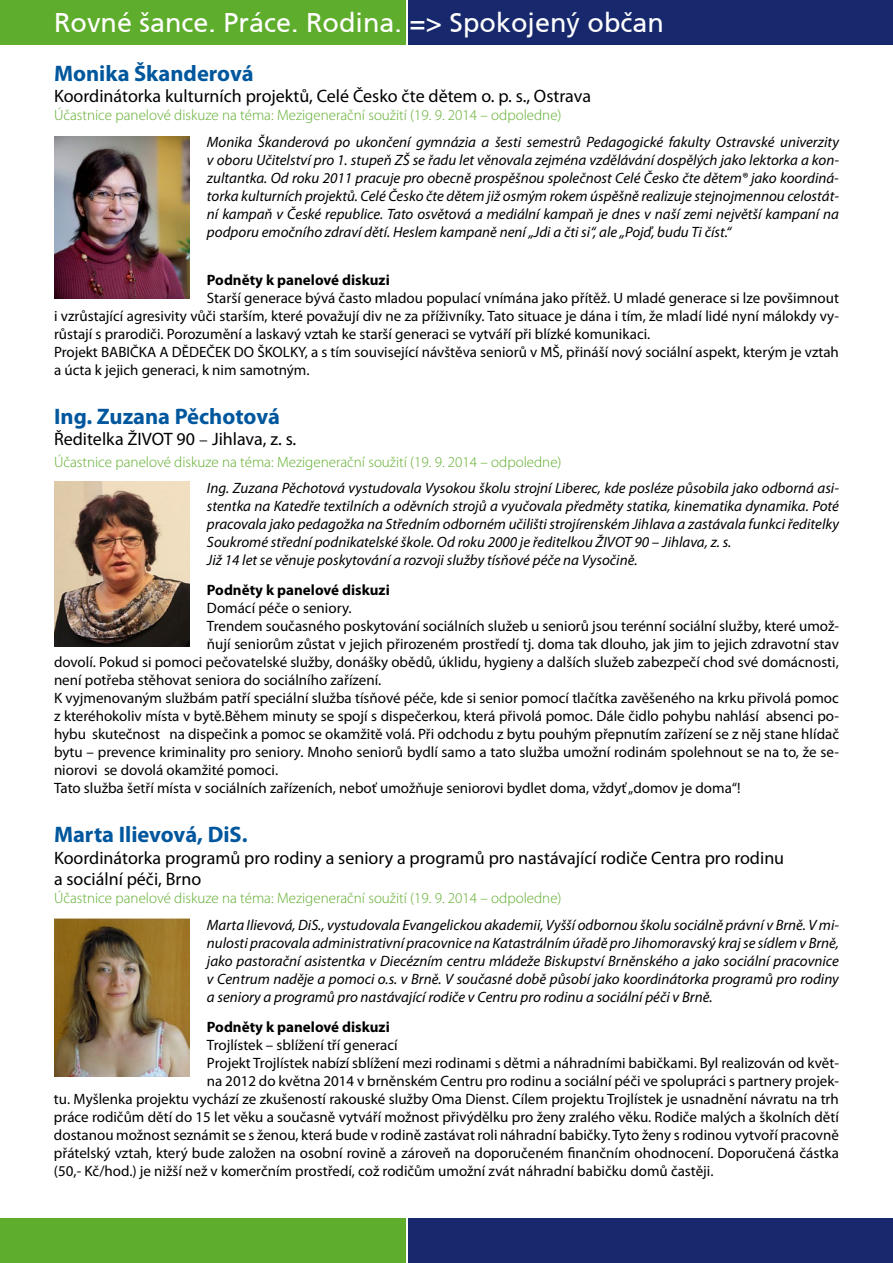
<style>
.page{position:relative;width:893px;height:1263px;background:#fff}
.page>*{position:absolute;margin:0;border:0;box-sizing:border-box;transform-origin:0 0}
.t1{font:27px "Frutiger CE";color:#fff}
.t2{font:700 22.5px "Myriad Pro";color:#00579d}
.t3{font:18px/21.6px "Myriad Pro";color:#000}
.t4{font:15px/18px "Myriad Pro";color:#000}
.t5{font:italic 15px/18px "Myriad Pro";color:#000;text-align:justify}
.t6{font:300 15px "Myriad Pro";color:#5fad2c}
.t7{font:700 15px "Myriad Pro";color:#000}
.s1{font-family:"Minion Pro"}
</style>
<div class="page">
<img style="left:54px;top:481px;width:136px;height:165px">
<img style="left:54px;top:918px;width:136px;height:159px">
<div style="left:408px;top:0;width:485px;height:45px;background:#17296c"></div>
<div style="left:0;top:0;width:405px;height:45px;background:#5fad2c"></div>
<div style="left:408px;top:1218px;width:485px;height:45px;background:#17296c"></div>
<div style="left:0;top:1218px;width:405px;height:45px;background:#5fad2c"></div>
<img style="left:54px;top:136px;width:136px;height:162px">
<h1 class="t1" style="left:54px;top:7px;width:612px">Rovné šance. Práce. Rodina. =&gt; Spokojený občan</h1>
<h2 class="t2" style="left:54px;top:58px;width:201px">Monika Škanderová</h2>
<p class="t3" style="left:54px;top:85px;width:538px">Koordinátorka kulturních projektů, Celé Česko čte dětem o. p. s., Ostrava</p>
<p class="t6" style="left:54px;top:106px;width:509px">Účastnice panelové diskuze na téma: Mezigenerační soužití (19. 9. 2014 – odpoledne)</p>
<p class="t5" style="left:207px;top:132px;width:634px">Monika Škanderová po ukončení gymnázia a šesti semestrů Pedagogické fakulty Ostravské univerzity v oboru Učitelství pro 1. stupeň ZŠ se řadu let věnovala zejména vzdělávání dospělých jako lektorka a kon&shy;zultantka. Od roku 2011 pracuje pro obecně prospěšnou společnost Celé Česko čte dětem® jako koordiná&shy;torka kulturních projektů. Celé Česko čte dětem již osmým rokem úspěšně realizuje stejnojmennou celostát&shy;ní kampaň v České republice. Tato osvětová a mediální kampaň je dnes v naší zemi největší kampaní na podporu emočního zdraví dětí. Heslem kampaně není „Jdi a čti si“, ale „Pojď, budu Ti číst.“</p>
<p class="t7" style="left:207px;top:270px;width:184px">Podněty k panelové diskuzi</p>
<p class="t4" style="left:54px;top:289px;width:786px;text-indent:153px">Starší generace bývá často mladou populací vnímána jako přítěž. U mladé generace si lze povšimnout i vzrůstající agresivity vůči starším, které považují div ne za příživníky. Tato situace je dána i tím, že mladí lidé nyní málokdy vy&shy;růstají s prarodiči. Porozumění a laskavý vztah ke starší generaci se vytváří při blízké komunikaci.<br>Projekt BABIČKA A DĚDEČEK DO ŠKOLKY, a s tím související návštěva seniorů v MŠ, přináší nový sociální aspekt, kterým je vztah a úcta k jejich generaci, k nim samotným.</p>
<h2 class="t2" style="left:54px;top:401px;width:228px">Ing. Zuzana Pěchotová</h2>
<p class="t3" style="left:54px;top:428px;width:244px">Ředitelka ŽIVOT 90 <span class="s1">–</span> Jihlava, z. s.</p>
<p class="t6" style="left:54px;top:453px;width:509px">Účastnice panelové diskuze na téma: Mezigenerační soužití (19. 9. 2014 – odpoledne)</p>
<p class="t5" style="left:207px;top:479px;width:634px;text-align:left">Ing. Zuzana Pěchotová vystudovala Vysokou školu strojní Liberec, kde posléze působila jako odborná asi&shy;stentka na Katedře textilních a oděvních strojů a vyučovala předměty statika, kinematika dynamika. Poté pracovala jako pedagožka na Středním odborném učilišti strojírenském Jihlava a zastávala funkci ředitelky Soukromé střední podnikatelské škole. Od roku 2000 je ředitelkou ŽIVOT 90 – Jihlava, z. s.<br>Již 14 let se věnuje poskytování a rozvoji služby tísňové péče na Vysočině.</p>
<p class="t7" style="left:207px;top:580px;width:184px">Podněty k panelové diskuzi</p>
<p class="t4" style="left:207px;top:599px;width:146px">Domácí péče o seniory.</p>
<p class="t4" style="left:207px;top:617px;width:634px">Trendem současného poskytování sociálních služeb u seniorů jsou terénní sociální služby, které umož-</p>
<p class="t4" style="left:207px;top:635px;width:633px">ňují seniorům zůstat v jejich přirozeném prostředí tj. doma tak dlouho, jak jim to jejich zdravotní stav</p>
<p class="t4" style="left:54px;top:653px;width:786px">dovolí. Pokud si pomoci pečovatelské služby, donášky obědů, úklidu, hygieny a dalších služeb zabezpečí chod své domácnosti,</p>
<p class="t4" style="left:54px;top:671px;width:329px">není potřeba stěhovat seniora do sociálního zařízení.</p>
<p class="t4" style="left:54px;top:689px;width:786px">K vyjmenovaným službám patří speciální služba tísňové péče, kde si senior pomocí tlačítka zavěšeného na krku přivolá pomoc</p>
<p class="t4" style="left:54px;top:707px;width:786px">z kteréhokoliv místa v bytě.Během minuty se spojí s dispečerkou, která přivolá pomoc. Dále čidlo pohybu nahlásí absenci po-</p>
<p class="t4" style="left:54px;top:725px;width:787px">hybu skutečnost na dispečink a pomoc se okamžitě volá. Při odchodu z bytu pouhým přepnutím zařízení se z něj stane hlídač</p>
<p class="t4" style="left:54px;top:743px;width:786px">bytu – prevence kriminality pro seniory. Mnoho seniorů bydlí samo a tato služba umožní rodinám spolehnout se na to, že se-</p>
<p class="t4" style="left:54px;top:761px;width:226px">niorovi se dovolá okamžité pomoci.</p>
<p class="t4" style="left:54px;top:779px;width:688px">Tato služba šetří místa v sociálních zařízeních, neboť umožňuje seniorovi bydlet doma, vždyť „domov je doma“!</p>
<h2 class="t2" style="left:54px;top:820px;width:195px">Marta Ilievová, DiS.</h2>
<p class="t3" style="left:54px;top:846px;width:732px">Koordinátorka programů pro rodiny a seniory a programů pro nastávající rodiče Centra pro rodinu a sociální péči, Brno</p>
<p class="t6" style="left:54px;top:889px;width:509px">Účastnice panelové diskuze na téma: Mezigenerační soužití (19. 9. 2014 – odpoledne)</p>
<p class="t5" style="left:207px;top:915px;width:634px">Marta Ilievová, DiS., vystudovala Evangelickou akademii, Vyšší odbornou školu sociálně právní v Brně. V mi&shy;nulosti pracovala administrativní pracovnice na Katastrálním úřadě pro Jihomoravský kraj se sídlem v Brně, jako pastorační asistentka v Diecézním centru mládeže Biskupství Brněnského a jako sociální pracovnice v Centrum naděje a pomoci o.s. v Brně. V současné době působí jako koordinátorka programů pro rodiny a seniory a programů pro nastávající rodiče v Centru pro rodinu a sociální péči v Brně.</p>
<p class="t7" style="left:207px;top:1017px;width:184px">Podněty k panelové diskuzi</p>
<p class="t4" style="left:207px;top:1035px;width:192px">Trojlístek – sblížení tří generací</p>
<p class="t4" style="left:207px;top:1053px;width:633px">Projekt Trojlístek nabízí sblížení mezi rodinami s dětmi a náhradními babičkami. Byl realizován od květ-</p>
<p class="t4" style="left:207px;top:1071px;width:633px">na 2012 do května 2014 v brněnském Centru pro rodinu a sociální péči ve spolupráci s partnery projek-</p>
<p class="t4" style="left:54px;top:1089px;width:786px">tu. Myšlenka projektu vychází ze zkušeností rakouské služby Oma Dienst. Cílem projektu Trojlístek je usnadnění návratu na trh</p>
<p class="t4" style="left:54px;top:1107px;width:786px">práce rodičům dětí do 15 let věku a současně vytváří možnost přivýdělku pro ženy zralého věku. Rodiče malých a školních dětí</p>
<p class="t4" style="left:54px;top:1125px;width:786px">dostanou možnost seznámit se s ženou, která bude v rodině zastávat roli náhradní babičky. Tyto ženy s rodinou vytvoří pracovně</p>
<p class="t4" style="left:54px;top:1143px;width:786px">přátelský vztah, který bude založen na osobní rovině a zároveň na doporučeném finančním ohodnocení. Doporučená částka</p>
<p class="t4" style="left:54px;top:1161px;width:661px">(50,- Kč/hod.) je nižší než v komerčním prostředí, což rodičům umožní zvát náhradní babičku domů častěji.</p>
</div>
